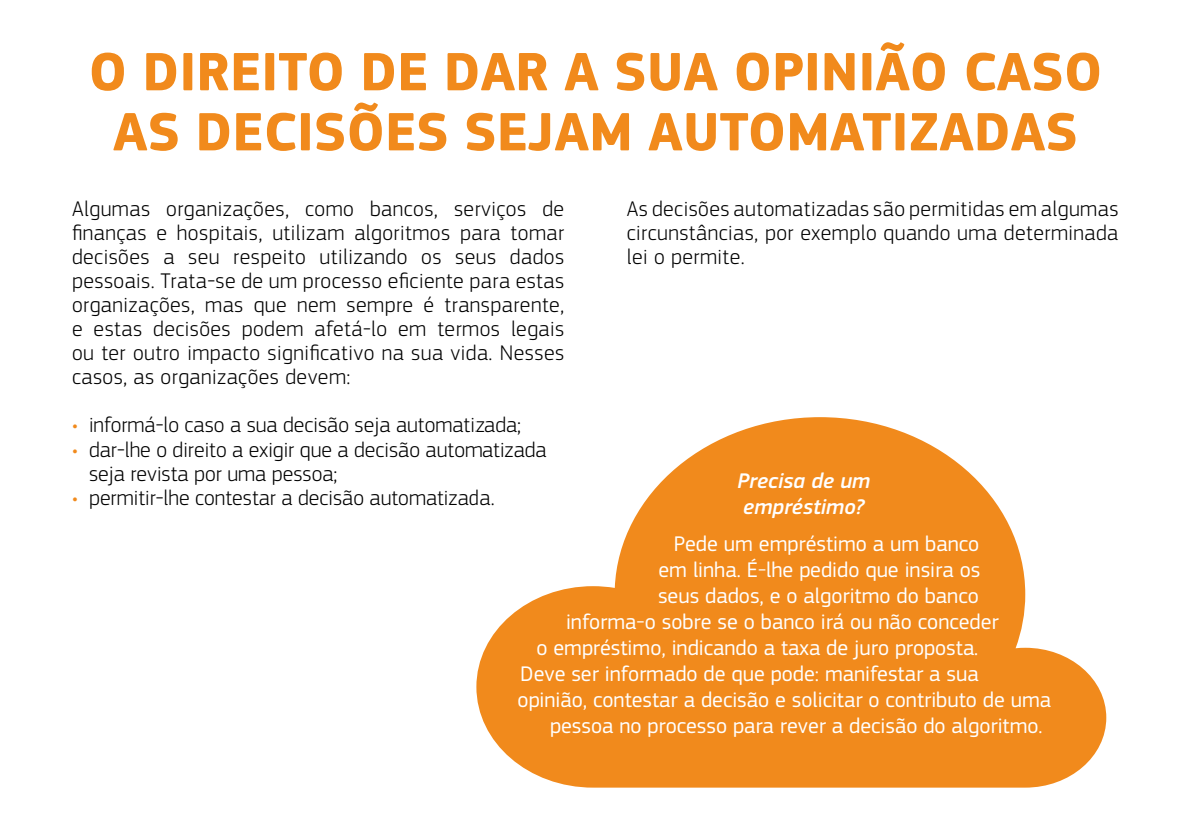
<style>
.page{position:relative;width:1191px;height:840px;background:#fff}
.page>*{position:absolute;margin:0;border:0;box-sizing:border-box;transform-origin:0 0}
._2-Title{font:700 56px/60px "EC Square Sans Pro";color:#f18a1c;text-align:center}
._4-Body_Black{font:300 22px/24px "EC Square Sans Pro";color:#000;text-align:justify}
.t1{font:22px "EC Square Sans Pro";color:#fff}
.t2{font:italic 500 22px/26px "EC Square Sans Pro";color:#fff}
.s1{color:#f18a1c}
</style>
<div class="page">
<svg style="left:476px;top:417px;width:630px;height:370px;fill:#f18a1c"></svg>
<h1 class="_2-Title" style="left:89px;top:44px;width:1015px">O DIREITO DE DAR A SUA OPINIÃO CASO<br>AS DECISÕES SEJAM AUTOMATIZADAS</h1>
<p class="_4-Body_Black" style="left:72px;top:197px;width:494px">Algumas organizações, como bancos, serviços de finanças e hospitais, utilizam algoritmos para tomar decisões a seu respeito utilizando os seus dados pessoais. Trata-se de um processo eficiente para estas organizações, mas que nem sempre é transparente, e estas decisões podem afetá-lo em termos legais ou ter outro impacto significativo na sua vida. Nesses casos, as organizações devem:</p>
<p class="_4-Body_Black" style="left:72px;top:413px;width:450px"><span class="s1">•</span> informá-lo caso a sua decisão seja automatizada;</p>
<p class="_4-Body_Black" style="left:89px;top:437px;width:459px;text-indent:-17px"><span class="s1">•</span> dar-lhe o direito a exigir que a decisão automatizada seja revista por uma pessoa;</p>
<p class="_4-Body_Black" style="left:72px;top:485px;width:424px"><span class="s1">•</span> permitir-lhe contestar a decisão automatizada.</p>
<p class="_4-Body_Black" style="left:626px;top:197px;width:493px">As decisões automatizadas são permitidas em algumas circunstâncias, por exemplo quando uma determinada lei o permite.</p>
<p class="t2" style="left:737px;top:468px;width:134px">Precisa de um empréstimo?</p>
<p class="t1" style="left:674px;top:531px;width:307px">Pede um empréstimo a um banco</p>
<p class="t1" style="left:658px;top:557px;width:323px">em linha. É-lhe pedido que insira os</p>
<p class="t1" style="left:658px;top:583px;width:322px">seus dados, e o algoritmo do banco</p>
<p class="t1" style="left:566px;top:609px;width:434px">informa-o sobre se o banco irá ou não conceder</p>
<p class="t1" style="left:536px;top:635px;width:443px">o empréstimo, indicando a taxa de juro proposta.</p>
<p class="t1" style="left:520px;top:661px;width:460px">Deve ser informado de que pode: manifestar a sua</p>
<p class="t1" style="left:517px;top:687px;width:535px">opinião, contestar a decisão e solicitar o contributo de uma</p>
<p class="t1" style="left:550px;top:713px;width:494px">pessoa no processo para rever a decisão do algoritmo.</p>
</div>
